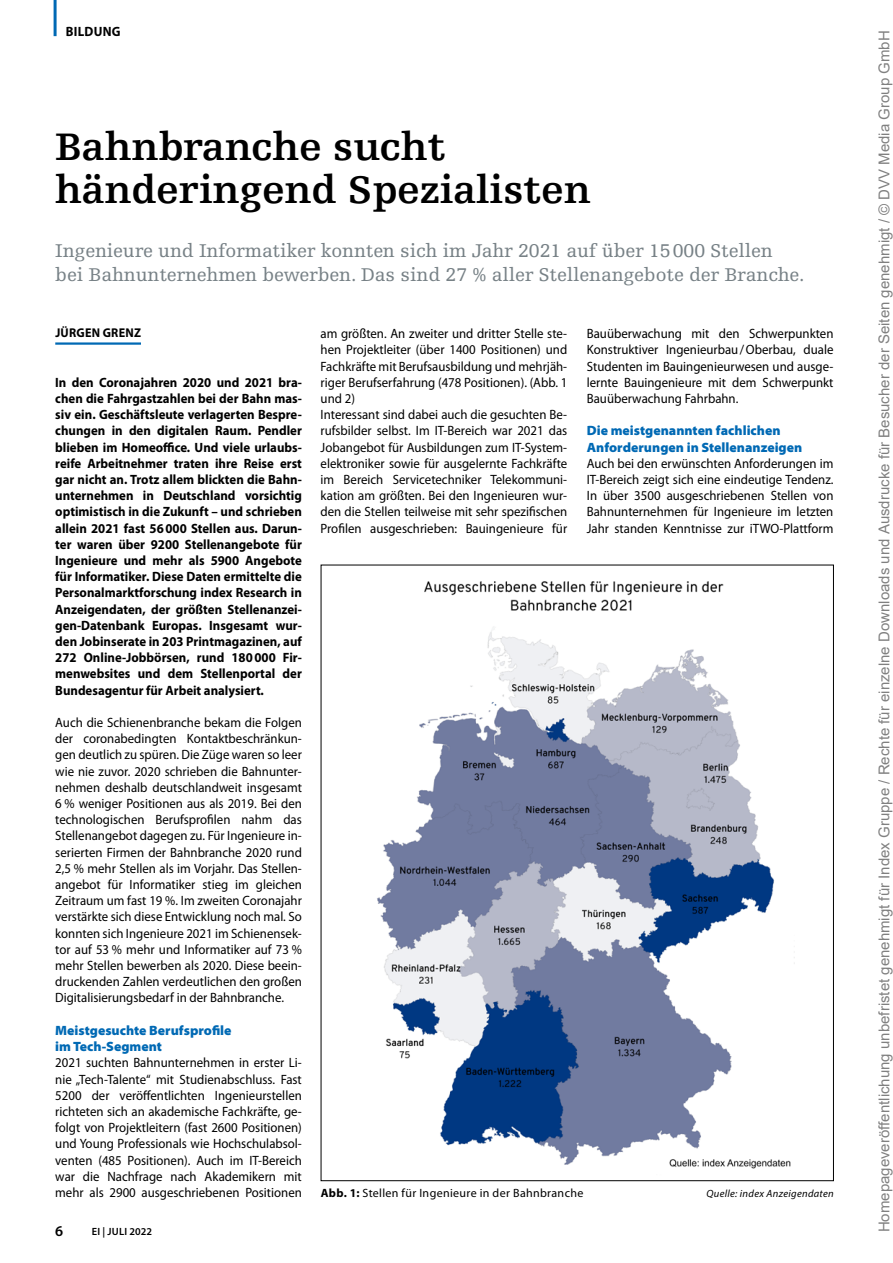
<style>
.page{position:relative;width:893px;height:1263px;background:#fff}
.page>*{position:absolute;margin:0;border:0;box-sizing:border-box;transform-origin:0 0}
.t1{font:700 40.5px/43.5px "Egyptienne FLT Std";color:#000}
.t2{font:19.5px/23.4px "Egyptienne FLT Std";letter-spacing:-.005em;color:#778186}
.t3{font:15px "Arial";color:rgb(0 0 0/.5)}
.t4{font:600 15px "Myriad Pro";color:#000}
.t5{font:13.5px/16.2px "Myriad Pro";color:#000;text-align:justify;scale:.95 1}
.t6{font:700 13.5px/16.2px "Myriad Pro";color:#000;text-align:justify;scale:.95 1}
.t7{font:900 semi-expanded 13.5px/16.2px "Myriad Pro";color:#0069b4;scale:.95 1}
.t8{font:700 13.5px "Myriad Pro";letter-spacing:.02em;color:#000;scale:.95 1}
.t9{font:700 12.75px "Myriad Pro";letter-spacing:.02em;color:#000;scale:.95 1}
.t10{font:12px "Myriad Pro";letter-spacing:.03em;color:#000}
.t11{font:italic 10.5px "Myriad Pro";letter-spacing:.03em;color:#000}
.t12{font:600 10.5px "Myriad Pro";letter-spacing:.02em;color:#000}
.s1{font-weight:700}
</style>
<div class="page">
<hr style="left:54px;top:0;width:3px;height:36px;background:#0069b4">
<hr style="left:55px;top:342px;width:86px;height:3px;background:#0069b4">
<img style="left:377px;top:581px;width:418px;height:588px">
<p class="t8" style="left:66px;top:24px;width:59px">BILDUNG</p>
<h1 class="t1" style="left:55px;top:126px;width:537px">Bahnbranche sucht händeringend Spezialisten</h1>
<h2 class="t2" style="left:55px;top:239px;width:751px">Ingenieure und Informatiker konnten sich im Jahr 2021 auf über 15000 Stellen bei Bahnunternehmen bewerben. Das sind 27 % aller Stellenangebote der Branche.</h2>
<p class="t9" style="left:55px;top:326px;width:92px">JÜRGEN GRENZ</p>
<p class="t6" style="left:55px;top:374px;width:261px">In den Coronajahren 2020 und 2021 bra&shy;chen die Fahrgastzahlen bei der Bahn mas&shy;siv ein. Geschäftsleute verlagerten Bespre&shy;chungen in den digitalen Raum. Pendler blieben im Homeoffice. Und viele urlaubs&shy;reife Arbeitnehmer traten ihre Reise erst gar nicht an. Trotz allem blickten die Bahn&shy;unternehmen in Deutschland vorsichtig optimistisch in die Zukunft – und schrieben allein 2021 fast 56000 Stellen aus. Darun&shy;ter waren über 9200 Stellenangebote für Ingenieure und mehr als 5900 Angebote für Informatiker. Diese Daten ermittelte die Personalmarktforschung index Research in Anzeigendaten, der größten Stellenanzei&shy;gen-Datenbank Europas. Insgesamt wur&shy;den Jobinserate in 203 Printmagazinen, auf 272 Online-Jobbörsen, rund 180000 Fir&shy;menwebsites und dem Stellenportal der Bundesagentur für Arbeit analysiert.</p>
<p class="t5" style="left:55px;top:715px;width:261px">Auch die Schienenbranche bekam die Folgen der coronabedingten Kontaktbeschränkun&shy;gen deutlich zu spüren. Die Züge waren so leer wie nie zuvor. 2020 schrieben die Bahnunter&shy;nehmen deshalb deutschlandweit insgesamt 6 % weniger Positionen aus als 2019. Bei den technologischen Berufsprofilen nahm das Stellenangebot dagegen zu. Für Ingenieure in&shy;serierten Firmen der Bahnbranche 2020 rund 2,5 % mehr Stellen als im Vorjahr. Das Stellen&shy;angebot für Informatiker stieg im gleichen Zeitraum um fast 19 %. Im zweiten Coronajahr verstärkte sich diese Entwicklung noch mal. So konnten sich Ingenieure 2021 im Schienensek&shy;tor auf 53 % mehr und Informatiker auf 73 % mehr Stellen bewerben als 2020. Diese beein&shy;druckenden Zahlen verdeutlichen den großen Digitalisierungsbedarf in der Bahnbranche.</p>
<p class="t7" style="left:55px;top:1022px;width:187px">Meistgesuchte Berufsprofile im Tech-Segment</p>
<p class="t5" style="left:55px;top:1055px;width:261px">2021 suchten Bahnunternehmen in erster Li&shy;nie „Tech-Talente“ mit Studienabschluss. Fast 5200 der veröffentlichten Ingenieurstellen richteten sich an akademische Fachkräfte, ge&shy;folgt von Projektleitern (fast 2600 Positionen) und Young Professionals wie Hochschulabsol&shy;venten (485 Positionen). Auch im IT-Bereich war die Nachfrage nach Akademikern mit mehr als 2900 ausgeschriebenen Positionen</p>
<p class="t4" style="left:55px;top:1221px;width:10px">6</p>
<p class="t12" style="left:92px;top:1225px;width:62px">EI | JULI 2022</p>
<p class="t5" style="left:321px;top:326px;width:261px;text-align:left">am größten. An zweiter und dritter Stelle ste&shy;hen Projektleiter (über 1400 Positionen) und Fachkräfte mit Berufsausbildung und mehrjäh&shy;riger Berufserfahrung (478 Positionen). (Abb. 1 und 2)<br>Interessant sind dabei auch die gesuchten Be&shy;rufsbilder selbst. Im IT-Bereich war 2021 das Jobangebot für Ausbildungen zum IT-System&shy;elektroniker sowie für ausgelernte Fachkräfte im Bereich Servicetechniker Telekommuni&shy;kation am größten. Bei den Ingenieuren wur&shy;den die Stellen teilweise mit sehr spezifischen Profilen ausgeschrieben: Bauingenieure für</p>
<p class="t5" style="left:587px;top:326px;width:261px">Bauüberwachung mit den Schwerpunkten Konstruktiver Ingenieurbau/Oberbau, duale Studenten im Bauingenieurwesen und ausge&shy;lernte Bauingenieure mit dem Schwerpunkt Bauüberwachung Fahrbahn.</p>
<p class="t7" style="left:587px;top:423px;width:228px">Die meistgenannten fachlichen<br>Anforderungen in Stellenanzeigen</p>
<p class="t5" style="left:587px;top:455px;width:261px">Auch bei den erwünschten Anforderungen im IT-Bereich zeigt sich eine eindeutige Tendenz.<br>In über 3500 ausgeschriebenen Stellen von Bahnunternehmen für Ingenieure im letzten Jahr standen Kenntnisse zur iTWO-Plattform</p>
<p class="t10" style="left:321px;top:1186px;width:264px"><span class="s1">Abb. 1:</span> Stellen für Ingenieure in der Bahnbranche</p>
<p class="t11" style="left:706px;top:1187px;width:129px">Quelle: index Anzeigendaten</p>
<p class="t3" style="left:874px;top:1232px;width:1203px;rotate:-90deg">Homepageveröffentlichung unbefristet genehmigt für Index Gruppe / Rechte für einzelne Downloads und Ausdrucke für Besucher der Seiten genehmigt / © DVV Media Group GmbH</p>
</div>
